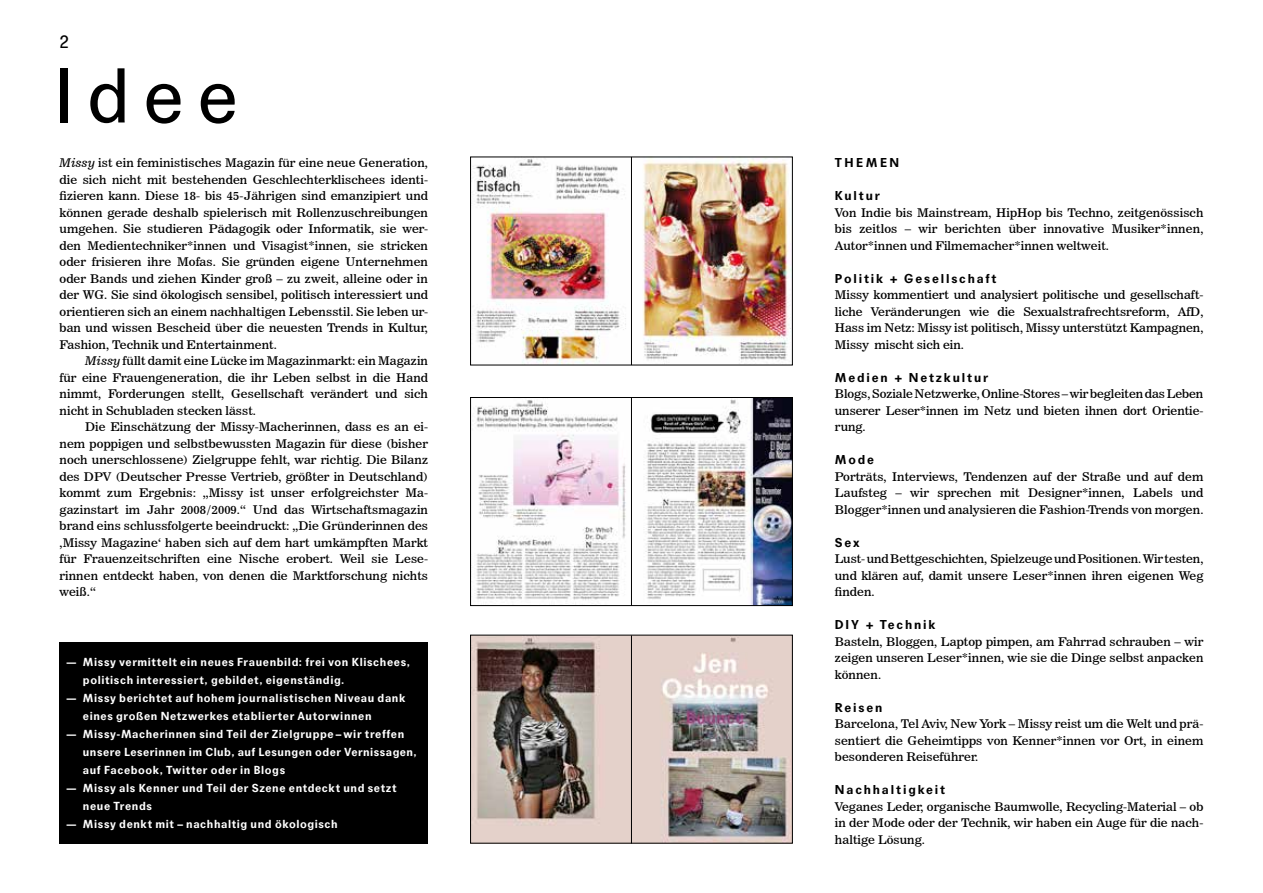
<style>
.page{position:relative;width:1263px;height:893px;background:#fff}
.page>*{position:absolute;margin:0;border:0;box-sizing:border-box;transform-origin:0 0}
.t1{font:75px "Agipo";color:#000}
.t2{font:18px "Agipo";color:#000}
.t3{font:700 12.45px "Agipo";letter-spacing:.15em;color:#000}
.t4{font:11.85px/16.5px "News 706 BT Roman C";letter-spacing:.005em;color:#000;text-align:justify;scale:1.07 1}
.t5{font:700 11.25px/18px "Agipo";letter-spacing:.055em;color:#fff}
.s1{font-family:"News 706 BT Italic C"}
</style>
<div class="page">
<img style="left:472px;top:399px;width:319px;height:205px">
<div style="left:470px;top:397px;width:323px;height:209px;border:1px solid #000"></div>
<img style="left:472px;top:637px;width:319px;height:204px">
<div style="left:470px;top:635px;width:323px;height:208px;border:1px solid #000"></div>
<img style="left:472px;top:159px;width:319px;height:204px">
<div style="left:470px;top:157px;width:323px;height:208px;border:1px solid #000"></div>
<div style="left:60px;top:643px;width:368px;height:201px;background:#000"></div>
<hr style="left:631px;top:397px;width:1px;height:209px;background:#000">
<hr style="left:631px;top:635px;width:1px;height:208px;background:#000">
<hr style="left:631px;top:157px;width:1px;height:208px;background:#000">
<h2 class="t2" style="left:60px;top:28px;width:11px">2</h2>
<h1 class="t1" style="left:55px;top:38px;width:184px">Idee</h1>
<p class="t4" style="left:60px;top:155px;width:346px"><span class="s1">Missy</span> ist ein feministisches Magazin für eine neue Generation, die sich nicht mit bestehenden Geschlechterklischees identi&shy;fizieren kann. Diese 18- bis 45-Jährigen sind emanzipiert und können gerade deshalb spielerisch mit Rollenzuschreibungen umgehen. Sie studieren Pädagogik oder Informatik, sie wer&shy;den Medientechniker*innen und Visagist*innen, sie stricken oder frisieren ihre Mofas. Sie gründen eigene Unternehmen oder Bands und ziehen Kinder groß – zu zweit, alleine oder in der WG. Sie sind ökologisch sensibel, politisch interessiert und orientieren sich an einem nachhaltigen Lebensstil. Sie leben ur&shy;ban und wissen Bescheid über die neuesten Trends in Kultur, Fashion, Technik und Entertainment.</p>
<p class="t4" style="left:60px;top:353px;width:346px;text-indent:26px"><span class="s1">Missy</span> füllt damit eine Lücke im Magazinmarkt: ein Magazin für eine Frauengeneration, die ihr Leben selbst in die Hand nimmt, Forderungen stellt, Gesellschaft verändert und sich nicht in Schubladen stecken lässt.</p>
<p class="t4" style="left:60px;top:419px;width:346px;text-indent:26px">Die Einschätzung der Missy-Macherinnen, dass es an ei&shy;nem poppigen und selbstbewussten Magazin für diese (bisher noch unerschlossene) Zielgruppe fehlt, war richtig. Die Bilanz des DPV (Deutscher Presse Vertrieb, größter in Deutschland) kommt zum Ergebnis: „Missy ist unser erfolgreichster Ma&shy;gazinstart im Jahr 2008/2009.“ Und das Wirtschaftsmagazin brand eins schlussfolgerte beeindruckt: „Die Gründerinnen des ‚Missy Magazine‘ haben sich auf dem hart umkämpften Markt für Frauenzeitschriften eine Nische erobert. Weil sie Lese&shy;rinnen entdeckt haben, von denen die Marktforschung nichts weiß.“</p>
<p class="t5" style="left:83px;top:652px;width:328px;text-indent:-17px">— Missy vermittelt ein neues Frauenbild: frei von Klischees, politisch interessiert, gebildet, eigenständig.</p>
<p class="t5" style="left:83px;top:688px;width:324px;text-indent:-17px">— Missy berichtet auf hohem journalistischen Niveau dank eines großen Netzwerkes etablierter Autorwinnen</p>
<p class="t5" style="left:83px;top:724px;width:335px;text-indent:-17px">— Missy-Macherinnen sind Teil der Zielgruppe– wir treffen unsere Leserinnen im Club, auf Lesungen oder Vernissagen, auf Facebook, Twitter oder in Blogs</p>
<p class="t5" style="left:83px;top:778px;width:315px;text-indent:-17px">— Missy als Kenner und Teil der Szene entdeckt und setzt neue Trends</p>
<p class="t5" style="left:66px;top:814px;width:273px">— Missy denkt mit – nachhaltig und ökologisch</p>
<p class="t3" style="left:835px;top:153px;width:66px">THEMEN</p>
<p class="t3" style="left:835px;top:186px;width:46px">Kultur</p>
<p class="t4" style="left:835px;top:204px;width:346px">Von Indie bis Mainstream, HipHop bis Techno, zeitgenössisch bis zeitlos – wir berichten über innovative Musiker*innen, Autor*innen und Filmemacher*innen weltweit.</p>
<p class="t3" style="left:835px;top:269px;width:163px">Politik + Gesellschaft</p>
<p class="t4" style="left:835px;top:287px;width:346px">Missy kommentiert und analysiert politische und gesellschaft&shy;liche Veränderungen wie die Sexualstrafrechtsreform, AfD, Hass im Netz: Missy ist politisch, Missy unterstützt Kampagnen, Missy mischt sich ein.</p>
<p class="t3" style="left:835px;top:368px;width:155px">Medien + Netzkultur</p>
<p class="t4" style="left:835px;top:386px;width:346px">Blogs, Soziale Netzwerke, Online-Stores – wir begleiten das Leben unserer Leser*innen im Netz und bieten ihnen dort Orientie&shy;rung.</p>
<p class="t3" style="left:835px;top:450px;width:41px">Mode</p>
<p class="t4" style="left:835px;top:468px;width:346px">Porträts, Interviews, Tendenzen auf der Straße und auf dem Laufsteg – wir sprechen mit Designer*innen, Labels und Blogger*innen und analysieren die Fashion-Trends von morgen.</p>
<p class="t3" style="left:835px;top:533px;width:26px">Sex</p>
<p class="t4" style="left:835px;top:551px;width:346px">Lust- und Bettgeschichten, Spielzeuge und Positionen. Wir testen, und klären auf, damit unsere Leser*innen ihren eigenen Weg finden.</p>
<p class="t3" style="left:835px;top:615px;width:102px">DIY + Technik</p>
<p class="t4" style="left:835px;top:633px;width:346px">Basteln, Bloggen, Laptop pimpen, am Fahrrad schrauben – wir zeigen unseren Leser*innen, wie sie die Dinge selbst anpacken können.</p>
<p class="t3" style="left:835px;top:698px;width:49px">Reisen</p>
<p class="t4" style="left:835px;top:716px;width:346px">Barcelona, Tel Aviv, New York – Missy reist um die Welt und prä&shy;sentiert die Geheimtipps von Kenner*innen vor Ort, in einem besonderen Reiseführer.</p>
<p class="t3" style="left:835px;top:780px;width:112px">Nachhaltigkeit</p>
<p class="t4" style="left:835px;top:798px;width:346px">Veganes Leder, organische Baumwolle, Recycling-Material – ob in der Mode oder der Technik, wir haben ein Auge für die nach&shy;haltige Lösung.</p>
</div>
